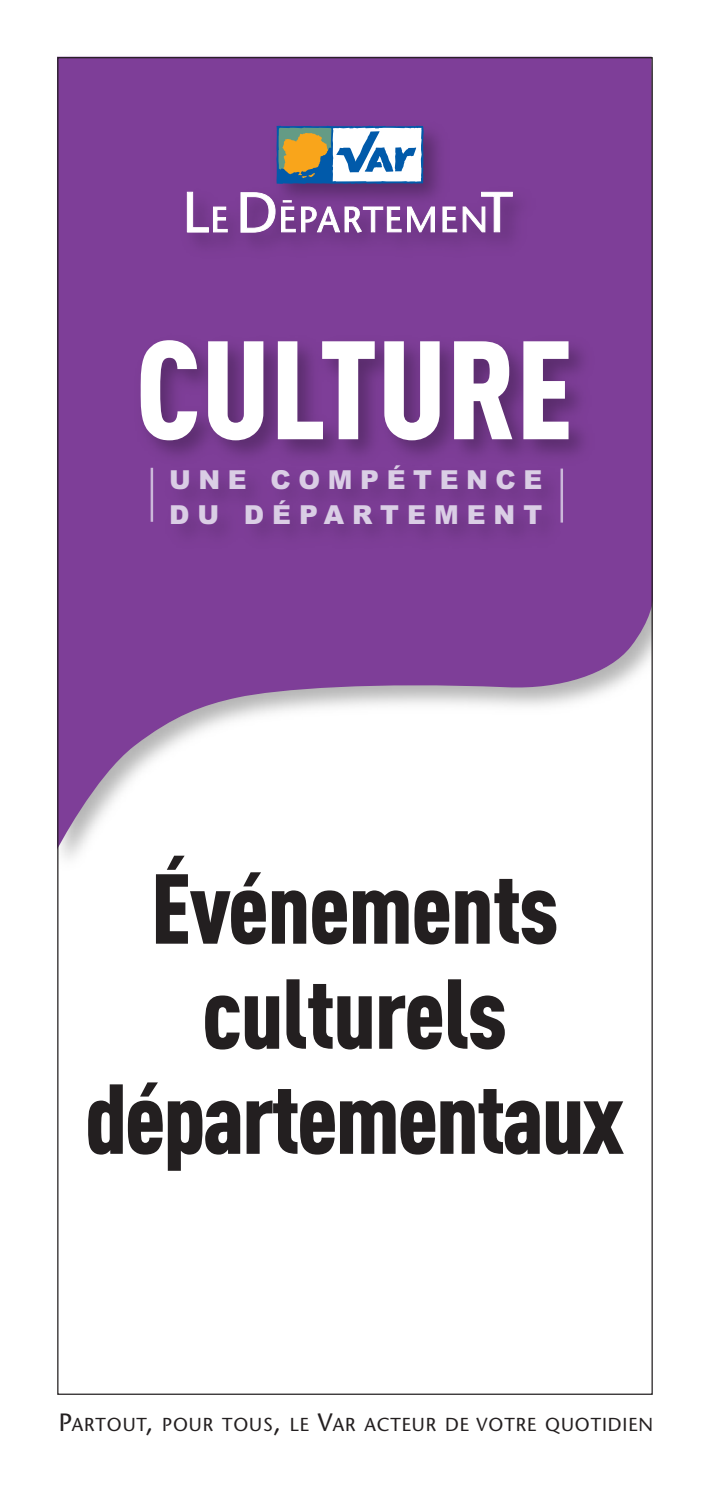
<style>
.page{position:relative;width:709px;height:1489px;background:#fff}
.page>*{position:absolute;margin:0;border:0;box-sizing:border-box;transform-origin:0 0}
.t1{font:900 137.5px "DIN Cond";color:#fff}
.t2{font:900 97.5px "DIN Cond";letter-spacing:-.02em;color:#231f20}
.t3{font:900 26.25px "Arial";letter-spacing:.29em;color:#dacee5}
.t4{font:18.75px "Stone Sans";letter-spacing:.045em;color:#231f20}
.s1{font-size:25px}
</style>
<div class="page">
<svg style="left:59px;top:59px;width:594px;height:791px;fill:#7e3e98"></svg>
<img style="left:174px;top:107px;width:379px;height:166px">
<svg style="left:240px;top:192px;width:35px;height:41px"></svg>
<svg style="left:407px;top:206px;width:28px;height:26px"></svg>
<svg style="left:442px;top:192px;width:71px;height:40px"></svg>
<svg style="left:281px;top:200px;width:120px;height:33px"></svg>
<svg style="left:187px;top:192px;width:41px;height:40px"></svg>
<svg style="left:276px;top:126px;width:148px;height:58px"></svg>
<img style="left:59px;top:304px;width:591px;height:445px">
<div style="left:59px;top:455px;width:591px;height:189px;background:#7e3e98"></div>
<hr style="left:151px;top:468px;width:2px;height:54px;background:#cbb8d9">
<hr style="left:560px;top:468px;width:3px;height:54px;background:#cbb8d9">
<div style="left:652px;top:0;width:57px;height:804px;background:#fff"></div>
<p class="t1" style="left:136px;top:341px;width:438px">CULTURE</p>
<p class="t3" style="left:169px;top:465px;width:375px">UNE COMPÉTENCE</p>
<p class="t3" style="left:169px;top:499px;width:374px">DU DÉPARTEMENT</p>
<p class="t2" style="left:151px;top:874px;width:410px">Événements</p>
<p class="t2" style="left:202px;top:979px;width:307px">culturels</p>
<p class="t2" style="left:85px;top:1084px;width:540px">départementaux</p>
<p class="t4" style="left:59px;top:1416px;width:596px"><span class="s1">P</span>ARTOUT<span class="s1">,</span> POUR TOUS<span class="s1">,</span> LE <span class="s1">V</span>AR ACTEUR DE VOTRE QUOTIDIEN</p>
</div>
